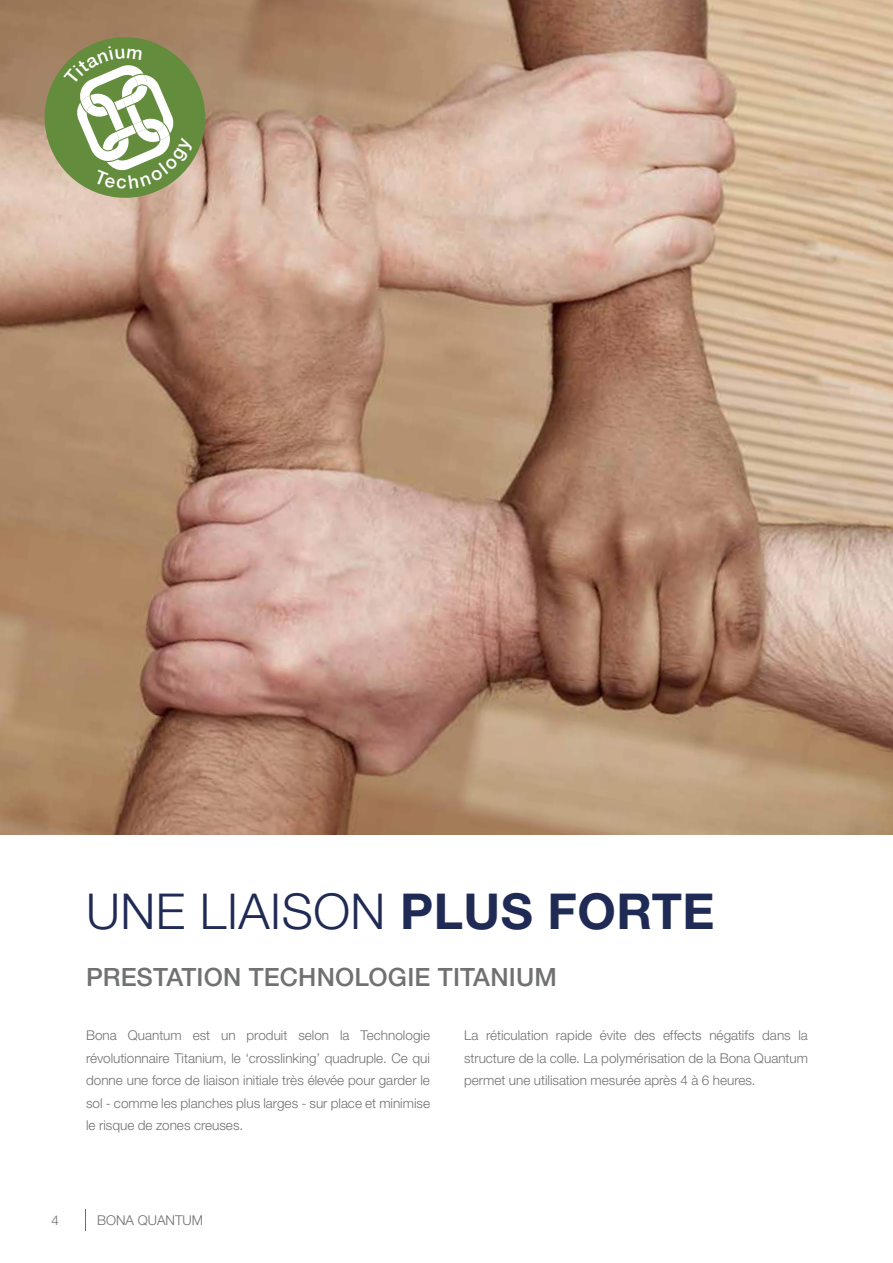
<style>
.page{position:relative;width:893px;height:1263px;background:#fff}
.page>*{position:absolute;margin:0;border:0;box-sizing:border-box;transform-origin:0 0}
.t1{font:300 49.5px "Helvetica Neue LT Std";letter-spacing:.01em;color:#1f2a55}
.t2{font:500 25.2px "Helvetica Neue LT Pro";letter-spacing:.005em;color:#707272}
.t3{font:300 13.5px/22.5px "Helvetica Neue LT Std";color:#707272;text-align:justify}
.t4{font:300 13.5px "Helvetica Neue LT Pro";color:#6d6e71}
.s1{font-weight:700}
</style>
<div class="page">
<svg style="left:85px;top:1209px;width:1px;height:21px"></svg>
<img style="left:0;top:0;width:893px;height:835px">
<svg style="left:34px;top:26px;width:182px;height:183px;background:#9ca274"></svg>
<h1 class="t1" style="left:86px;top:881px;width:630px">UNE LIAISON <span class="s1">PLUS FORTE</span></h1>
<h2 class="t2" style="left:86px;top:962px;width:472px">PRESTATION TECHNOLOGIE TITANIUM</h2>
<p class="t3" style="left:86px;top:1024px;width:345px">Bona Quantum est un produit selon la Technologie révolutionnaire Titanium, le ‘crosslinking’ quadruple. Ce qui donne une force de liaison initiale très élevée pour garder le sol - comme les planches plus larges - sur place et minimise le risque de zones creuses.</p>
<p class="t3" style="left:464px;top:1024px;width:345px">La réticulation rapide évite des effects négatifs dans la structure de la colle. La polymérisation de la Bona Quantum permet une utilisation mesurée après 4 à 6 heures.</p>
<p class="t4" style="left:52px;top:1211px;width:9px">4</p>
<p class="t4" style="left:97px;top:1211px;width:108px">BONA QUANTUM</p>
</div>
